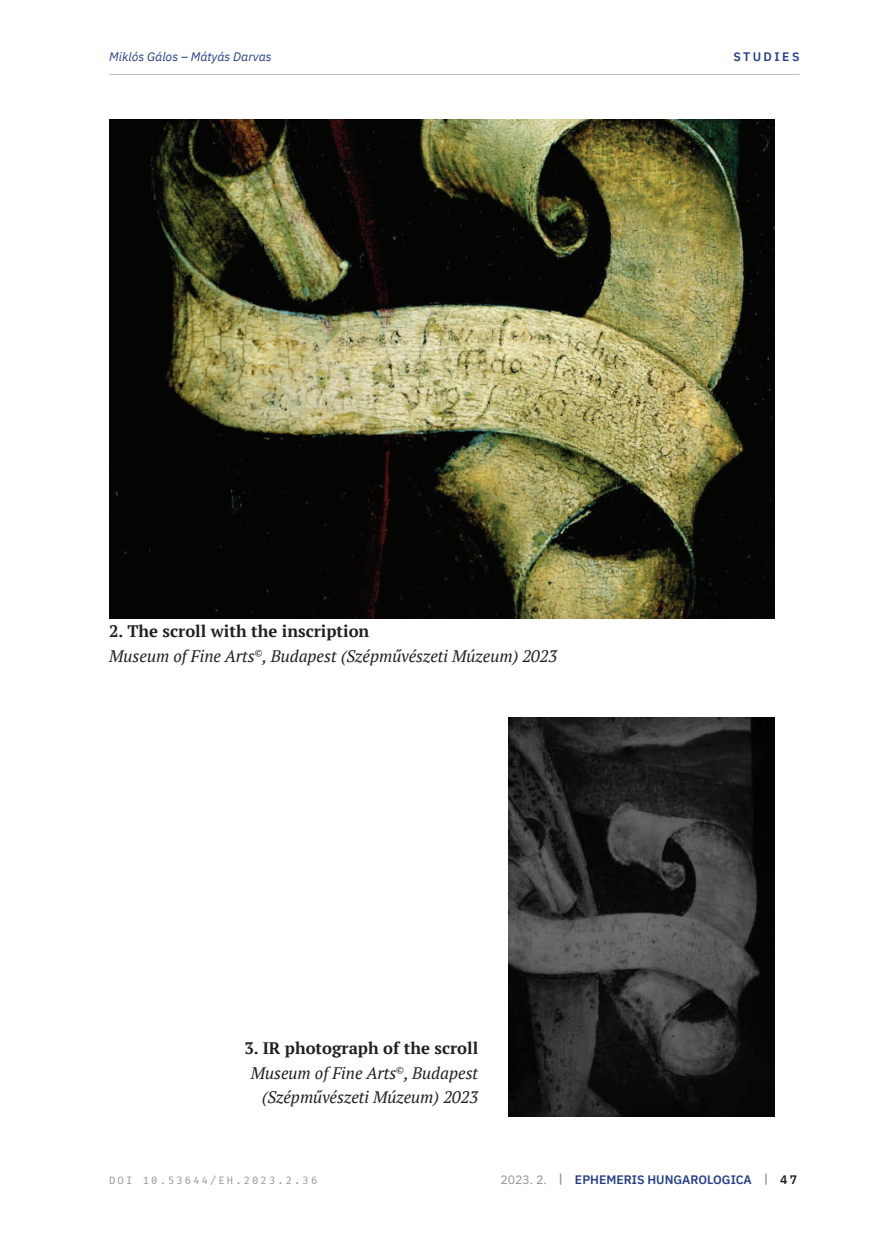
<style>
.page{position:relative;width:874px;height:1241px;background:#fff}
.page>*{position:absolute;margin:0;border:0;box-sizing:border-box;transform-origin:0 0}
.t1{font:italic 16.62px/24.5px "PT Serif";color:#231f20}
.t2{font:600 12.25px "IBM Plex Sans";color:#263f8a}
.t3{font:italic 12.25px "IBM Plex Sans";color:#263f8a}
.t4{font:600 12.25px "IBM Plex Sans";letter-spacing:.2em;color:#263f8a}
.t5{font:10.5px "Fira Mono";letter-spacing:.2em;color:#939598}
.s1{font-weight:700;font-style:normal}
.s2{font-weight:400;color:#939598}
.s3{color:#939598}
.s4{color:#231f20}
</style>
<div class="page">
<hr style="left:109px;top:74px;width:690px;height:1px;background:#bcbdc0">
<img style="left:508px;top:717px;width:266px;height:399px">
<img style="left:109px;top:120px;width:665px;height:498px">
<p class="t3" style="left:109px;top:47px;width:164px">Miklós Gálos – Mátyás Darvas</p>
<p class="t4" style="left:733px;top:47px;width:67px">STUDIES</p>
<p class="t1" style="left:109px;top:619px;width:449px"><span class="s1">2. The scroll with the inscription<br></span>Museum of Fine Arts<sup>©</sup>, Budapest (Szépművészeti Múzeum) 2023</p>
<p class="t1" style="left:244px;top:1035px;width:235px;text-align:right"><span class="s1">3. IR photograph of the scroll<br></span>Museum of Fine Arts<sup>©</sup>, Budapest (Szépművészeti Múzeum) 2023</p>
<p class="t5" style="left:109px;top:1172px;width:209px">DOI 10.53644/EH.2023.2.36</p>
<p class="t2" style="left:500px;top:1169px;width:298px"><span class="s2">2023. 2.</span> <span class="s3">|</span> EPHEMERIS HUNGAROLOGICA <span class="s3">|</span> <span class="s4">4 7</span></p>
</div>
